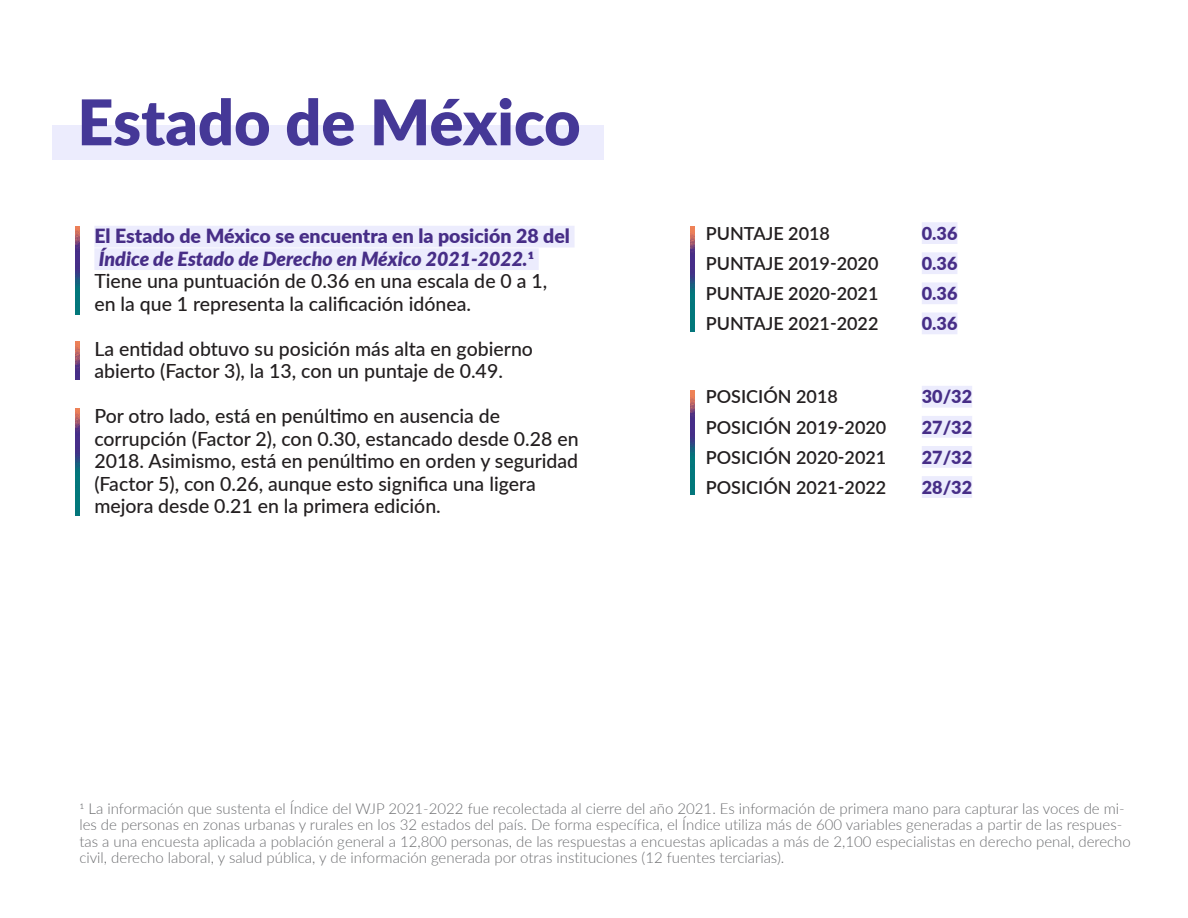
<style>
.page{position:relative;width:1188px;height:918px;background:#fff}
.page>*{position:absolute;margin:0;border:0;box-sizing:border-box;transform-origin:0 0}
.t1{font:900 63px "Lato";color:#453897}
.t2{font:500 19.5px/22.5px "Lato";color:#231f20}
.t3{font:600 18px "Lato";color:#231f20}
.t4{font:900 18px "Lato";color:#472e87}
.t5{font:300 15px/16.5px "Lato";color:#6c6d70}
.s1{font-weight:900;color:#472e87}
.s2{font-weight:900;font-style:italic;color:#472e87}
</style>
<div class="page">
<div style="left:53px;top:126px;width:551px;height:34px;background:#ececfd"></div>
<div style="left:94px;top:226px;width:481px;height:22px;background:#ececfd"></div>
<div style="left:94px;top:248px;width:445px;height:22px;background:#ececfd"></div>
<img style="left:75px;top:226px;width:4px;height:88px">
<img style="left:75px;top:341px;width:4px;height:38px">
<div style="left:922px;top:222px;width:35px;height:22px;background:#ececfd"></div>
<div style="left:922px;top:252px;width:35px;height:22px;background:#ececfd"></div>
<div style="left:922px;top:282px;width:35px;height:22px;background:#ececfd"></div>
<div style="left:922px;top:313px;width:35px;height:21px;background:#ececfd"></div>
<div style="left:922px;top:386px;width:50px;height:22px;background:#ececfd"></div>
<div style="left:922px;top:416px;width:50px;height:22px;background:#ececfd"></div>
<div style="left:922px;top:446px;width:50px;height:22px;background:#ececfd"></div>
<div style="left:922px;top:476px;width:50px;height:22px;background:#ececfd"></div>
<img style="left:691px;top:226px;width:4px;height:105px">
<img style="left:691px;top:390px;width:4px;height:104px">
<img style="left:75px;top:408px;width:4px;height:107px">
<h1 class="t1" style="left:77px;top:75px;width:505px">Estado de México</h1>
<h2 class="t2" style="left:94px;top:224px;width:477px"><span class="s1">El Estado de México se encuentra en la posición 28 del </span><span class="s2">Índice de Estado de Derecho en México 2021-2022.</span><span class="s1">1<br></span>Tiene una puntuación de 0.36 en una escala de 0 a 1, en la que 1 representa la calificación idónea.</h2>
<h2 class="t2" style="left:94px;top:337px;width:440px">La entidad obtuvo su posición más alta en gobierno abierto (Factor 3), la 13, con un puntaje de 0.49.</h2>
<p class="t2" style="left:94px;top:404px;width:486px">Por otro lado, está en penúltimo en ausencia de corrupción (Factor 2), con 0.30, estancado desde 0.28 en 2018. Asimismo, está en penúltimo en orden y seguridad (Factor 5), con 0.26, aunque esto significa una ligera mejora desde 0.21 en la primera edición.</p>
<p class="t3" style="left:706px;top:220px;width:126px">PUNTAJE 2018</p>
<p class="t4" style="left:922px;top:220px;width:37px">0.36</p>
<p class="t3" style="left:706px;top:250px;width:174px">PUNTAJE 2019-2020</p>
<p class="t4" style="left:922px;top:250px;width:37px">0.36</p>
<p class="t3" style="left:706px;top:280px;width:174px">PUNTAJE 2020-2021</p>
<p class="t4" style="left:922px;top:280px;width:37px">0.36</p>
<p class="t3" style="left:706px;top:311px;width:174px">PUNTAJE 2021-2022</p>
<p class="t4" style="left:922px;top:310px;width:37px">0.36</p>
<p class="t3" style="left:706px;top:384px;width:134px">POSICIÓN 2018</p>
<p class="t4" style="left:922px;top:383px;width:52px">30/32</p>
<p class="t3" style="left:706px;top:414px;width:182px">POSICIÓN 2019-2020</p>
<p class="t4" style="left:922px;top:413px;width:52px">27/32</p>
<p class="t3" style="left:706px;top:444px;width:182px">POSICIÓN 2020-2021</p>
<p class="t4" style="left:922px;top:444px;width:52px">27/32</p>
<p class="t3" style="left:706px;top:474px;width:182px">POSICIÓN 2021-2022</p>
<p class="t4" style="left:922px;top:474px;width:52px">28/32</p>
<p class="t5" style="left:79px;top:799px;width:1053px">1 La información que sustenta el Índice del WJP 2021-2022 fue recolectada al cierre del año 2021. Es información de primera mano para capturar las voces de mi&shy;les de personas en zonas urbanas y rurales en los 32 estados del país. De forma específica, el Índice utiliza más de 600 variables generadas a partir de las respues&shy;tas a una encuesta aplicada a población general a 12,800 personas, de las respuestas a encuestas aplicadas a más de 2,100 especialistas en derecho penal, derecho civil, derecho laboral, y salud pública, y de información generada por otras instituciones (12 fuentes terciarias).</p>
</div>
